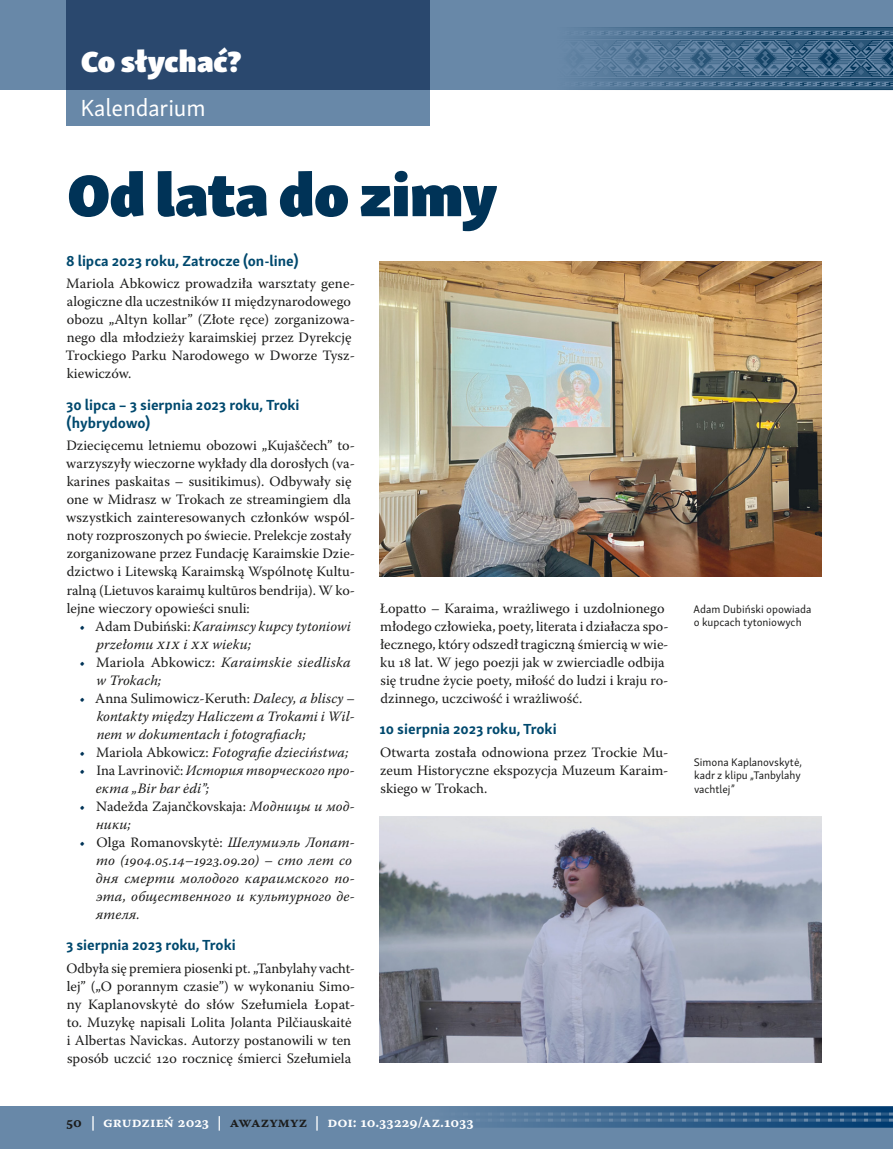
<style>
.page{position:relative;width:893px;height:1149px;background:#fff}
.page>*{position:absolute;margin:0;border:0;box-sizing:border-box;transform-origin:0 0}
.title_1{font:60px "Skolar Sans PE Bl";letter-spacing:-.005em;color:#003357}
.section{font:30px "Skolar Sans PE Bl";color:#fff}
.section_subtitle{font:24px "Skolar Sans PE";letter-spacing:-.005em;color:#fff}
.crosshead_1{font:700 15px/18px "Skolar Sans PE";color:#00496e}
.pagina{font:15px "Warnock Pro Semibold Capt";letter-spacing:-.005em;color:#fff}
.p4_narrow_noind{font:14.25px/18px "Warnock Pro";color:#1c1c1b}
.t1{font:italic 14.25px/18px "Warnock Pro";letter-spacing:.01em;color:#1c1c1b}
.t2{font:11.25px/13.5px "Skolar Sans PE";color:#1c1c1b}
.s1{font-size:15.3px}
.s2{font-style:normal;color:#003357}
.s3{font-style:normal}
.s4{color:#003357}
.s5{font-style:italic}
.s6{color:#1c1c1b}
</style>
<div class="page">
<div style="left:0;top:0;width:893px;height:90px;background:#6888a8"></div>
<svg style="left:66px;top:0;width:364px;height:126px;background:#3b5a7e"></svg>
<div style="left:0;top:1106px;width:893px;height:42px;background:#6888a8"></div>
<svg style="left:476px;top:1106px;width:417px;height:21px"></svg>
<svg style="left:576px;top:27px;width:317px;height:63px"></svg>
<img style="left:380px;top:261px;width:442px;height:315px">
<img style="left:380px;top:816px;width:442px;height:246px">
<p class="section" style="left:81px;top:35px;width:162px">Co słychać?</p>
<p class="section_subtitle" style="left:80px;top:90px;width:127px">Kalendarium</p>
<p class="title_1" style="left:68px;top:141px;width:431px">Od lata do zimy</p>
<p class="crosshead_1" style="left:66px;top:250px;width:234px">8 lipca 2023 roku, Zatrocze (on-line)</p>
<p class="p4_narrow_noind" style="left:65px;top:274px;width:291px">Mariola Abkowicz prowadziła warsztaty gene&shy;alogiczne dla uczestników <span class="s1">II</span> międzynarodowego obozu „Altyn kollar” (Złote ręce) zorganizowa&shy;nego dla młodzieży karaimskiej przez Dyrekcję Trockiego Parku Narodowego w Dworze Tysz&shy;kiewiczów.</p>
<p class="crosshead_1" style="left:66px;top:394px;width:235px">30 lipca – 3 sierpnia 2023 roku, Troki (hybrydowo)</p>
<p class="p4_narrow_noind" style="left:66px;top:436px;width:290px">Dziecięcemu letniemu obozowi „Kujaščech” to&shy;warzyszyły wieczorne wykłady dla dorosłych (va&shy;karines paskaitas – susitikimus). Odbywały się one w Midrasz w Trokach ze streamingiem dla wszystkich zainteresowanych członków wspól&shy;noty rozproszonych po świecie. Prelekcje zostały zorganizowane przez Fundację Karaimskie Dzie&shy;dzictwo i Litewską Karaimską Wspólnotę Kultu&shy;ralną (Lietuvos karaimų kultūros bendrija). W ko&shy;lejne wieczory opowieści snuli:</p>
<p class="t1" style="left:97px;top:616px;width:256px;text-indent:-17px"><span class="s2">•</span> <span class="s3">Adam Dubiński:</span> Karaimscy kupcy tytoniowi przełomu <span class="s1">XIX</span> i <span class="s1">XX</span> wieku;</p>
<p class="t1" style="left:96px;top:652px;width:256px;text-indent:-17px"><span class="s2">•</span> <span class="s3">Mariola Abkowicz:</span> Karaimskie siedliska w Trokach;</p>
<p class="t1" style="left:97px;top:688px;width:260px;text-align:justify;text-indent:-17px"><span class="s2">•</span> <span class="s3">Anna Sulimowicz-Keruth:</span> Dalecy, a bliscy – kontakty między Haliczem a Trokami i Wil&shy;nem w dokumentach i fotografiach;</p>
<p class="t1" style="left:79px;top:742px;width:271px"><span class="s2">•</span> <span class="s3">Mariola Abkowicz:</span> Fotografie dzieciństwa;</p>
<p class="t1" style="left:96px;top:760px;width:261px;text-indent:-16px"><span class="s2">•</span> <span class="s3">Ina Lavrinovič:</span> История творческого про&shy;екта „Bir bar ėdi”;</p>
<p class="p4_narrow_noind" style="left:96px;top:796px;width:260px;text-indent:-17px"><span class="s4">•</span> Nadežda Zajančkovskaja: <span class="s5">Модницы и мод&shy;ники;</span></p>
<p class="t1" style="left:96px;top:832px;width:261px;text-indent:-16px"><span class="s2">•</span> <span class="s3">Olga Romanovskytė:</span> Шелумиэль Лопат&shy;то (1904.05.14<span class="s3">–</span>1923.09.20) – сто лет со дня смерти молодого караимского по&shy;эта, общественного и культурного де&shy;ятеля.</p>
<p class="crosshead_1" style="left:66px;top:934px;width:171px">3 sierpnia 2023 roku, Troki</p>
<p class="p4_narrow_noind" style="left:67px;top:958px;width:290px">Odbyła się premiera piosenki pt. „Tanbylahy vacht&shy;lej” („O porannym czasie”) w wykonaniu Simo&shy;ny Kaplanovskytė do słów Szełumiela Łopat&shy;to. Muzykę napisali Lolita Jolanta Pilčiauskaitė i Albertas Navickas. Autorzy postanowili w ten sposób uczcić 120 rocznicę śmierci Szełumiela</p>
<p class="p4_narrow_noind" style="left:380px;top:598px;width:290px">Łopatto – Karaima, wrażliwego i uzdolnionego młodego człowieka, poety, literata i działacza spo&shy;łecznego, który odszedł tragiczną śmiercią w wie&shy;ku 18 lat. W jego poezji jak w zwierciadle odbija się trudne życie poety, miłość do ludzi i kraju ro&shy;dzinnego, uczciwość i wrażliwość.</p>
<p class="crosshead_1" style="left:380px;top:718px;width:179px">10 sierpnia 2023 roku, Troki</p>
<p class="p4_narrow_noind" style="left:380px;top:742px;width:290px;text-align:justify">Otwarta została odnowiona przez Trockie Mu&shy;zeum Historyczne ekspozycja Muzeum Karaim&shy;skiego w Trokach.</p>
<p class="pagina" style="left:66px;top:1112px;width:409px"><span class="s6">50</span> | grudzień 2023 | <span class="s6">AWAZYMYZ</span> | DOI: 10.33229/az.1033</p>
<p class="t2" style="left:693px;top:601px;width:119px">Adam Dubiński opowiada o kupcach tytoniowych</p>
<p class="t2" style="left:694px;top:754px;width:110px;text-align:justify">Simona Kaplanovskytė, kadr z klipu „Tanbylahy vachtlej”</p>
</div>
